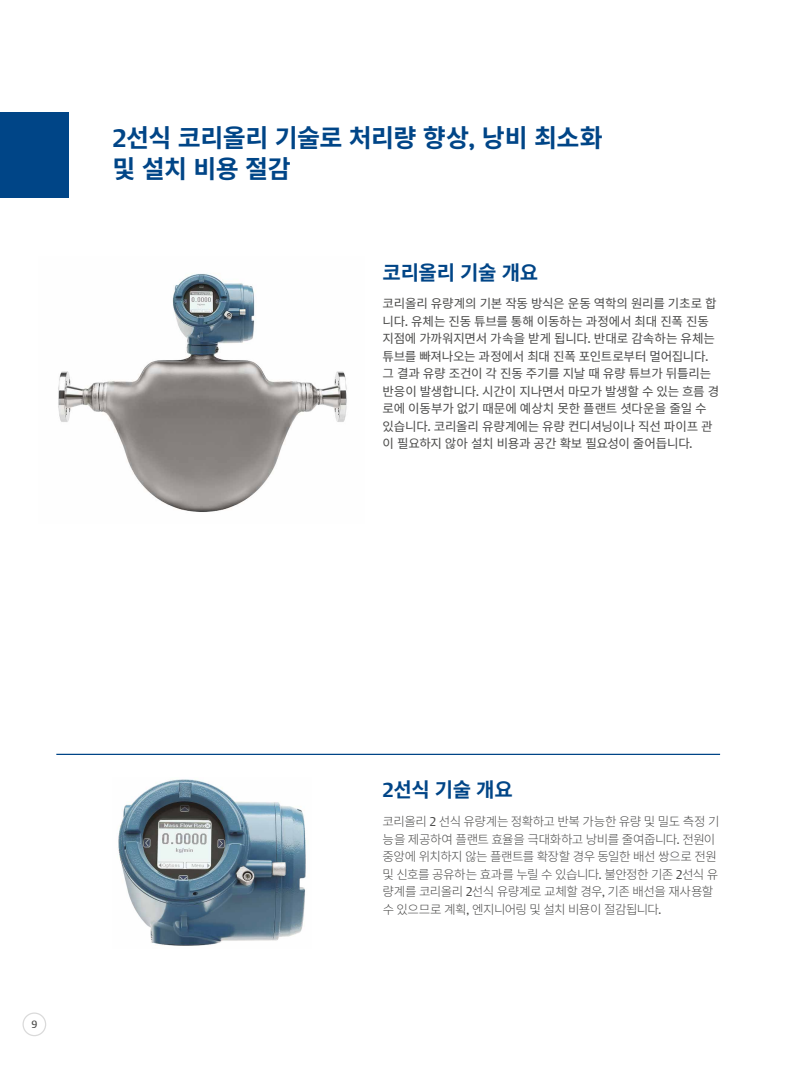
<style>
.page{position:relative;width:810px;height:1080px;background:#fff}
.page>*{position:absolute;margin:0;border:0;box-sizing:border-box;transform-origin:0 0}
.t1{font:700 25px/31.2px "Noto Sans CJ Kkr";letter-spacing:-.02em;color:#004587}
.t2{font:700 20px "Noto Sans CJ Kkr";letter-spacing:-.015em;color:#004587}
.t3{font:12.5px/17.5px "Noto Sans CJ Kkr";letter-spacing:-.02em;color:#4a4a49}
.t4{font:300 12.5px/17.5px "Noto Sans CJ Kkr";letter-spacing:-.04em;color:#4a4a49}
.t5{font:10.62px "DTL Argo CT";color:#4a4a49}
.s1{font-family:"DTL Argo CT"}
</style>
<div class="page">
<hr style="left:56px;top:754px;width:664px;height:1px;background:#004587">
<img style="left:118px;top:779px;width:188px;height:167px">
<img style="left:58px;top:273px;width:289px;height:239px">
<div style="left:22px;top:1012px;width:24px;height:24px;border:1px solid #dadada;border-radius:50%"></div>
<div style="left:0;top:112px;width:68px;height:86px;background:#004587"></div>
<h1 class="t1" style="left:113px;top:122px;width:492px"><span class="s1">2</span>선식 코리올리 기술로 처리량 향상<span class="s1">,</span> 낭비 최소화 및 설치 비용 절감</h1>
<h2 class="t2" style="left:383px;top:261px;width:157px">코리올리 기술 개요</h2>
<p class="t3" style="left:383px;top:295px;width:338px">코리올리 유량계의 기본 작동 방식은 운동 역학의 원리를 기초로 합 니다<span class="s1">.</span> 유체는 진동 튜브를 통해 이동하는 과정에서 최대 진폭 진동 지점에 가까워지면서 가속을 받게 됩니다<span class="s1">.</span> 반대로 감속하는 유체는 튜브를 빠져나오는 과정에서 최대 진폭 포인트로부터 멀어집니다<span class="s1">. </span>그 결과 유량 조건이 각 진동 주기를 지날 때 유량 튜브가 뒤틀리는 반응이 발생합니다<span class="s1">.</span> 시간이 지나면서 마모가 발생할 수 있는 흐름 경 로에 이동부가 없기 때문에 예상치 못한 플랜트 셧다운을 줄일 수 있습니다<span class="s1">.</span> 코리올리 유량계에는 유량 컨디셔닝이나 직선 파이프 관 이 필요하지 않아 설치 비용과 공간 확보 필요성이 줄어듭니다<span class="s1">.</span></p>
<p class="t5" style="left:31px;top:1018px;width:7px">9</p>
<h2 class="t2" style="left:383px;top:779px;width:132px"><span class="s1">2</span>선식 기술 개요</h2>
<p class="t4" style="left:383px;top:813px;width:338px">코리올리 <span class="s1">2</span> 선식 유량계는 정확하고 반복 가능한 유량 및 밀도 측정 기 능을 제공하여 플랜트 효율을 극대화하고 낭비를 줄여줍니다<span class="s1">.</span> 전원이 중앙에 위치하지 않는 플랜트를 확장할 경우 동일한 배선 쌍으로 전원 및 신호를 공유하는 효과를 누릴 수 있습니다<span class="s1">.</span> 불안정한 기존 <span class="s1">2</span>선식 유 량계를 코리올리 <span class="s1">2</span>선식 유량계로 교체할 경우<span class="s1">,</span> 기존 배선을 재사용할 수 있으므로 계획<span class="s1">,</span> 엔지니어링 및 설치 비용이 절감됩니다<span class="s1">.</span></p>
</div>
